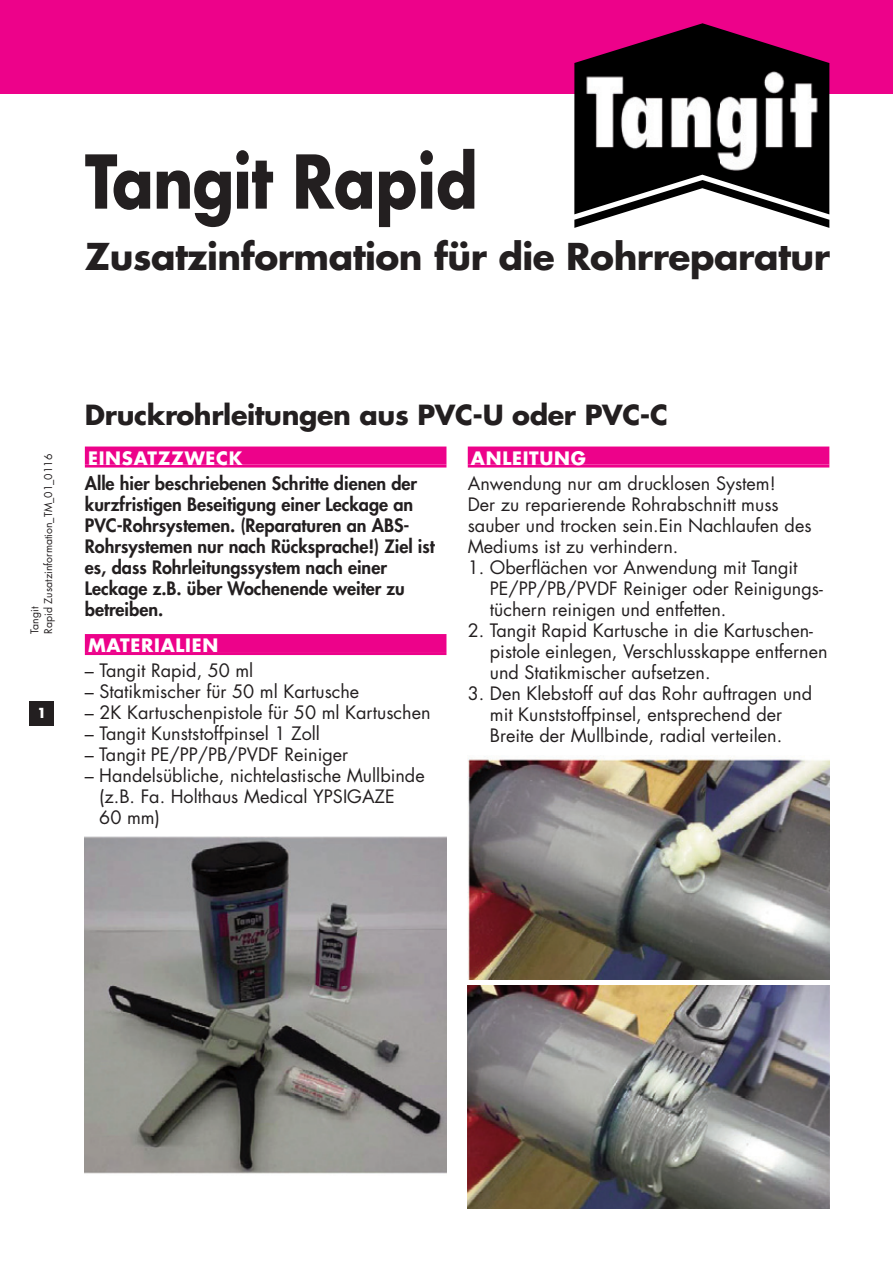
<style>
.page{position:relative;width:893px;height:1263px;background:#fff}
.page>*{position:absolute;margin:0;border:0;box-sizing:border-box;transform-origin:0 0}
.t1{font:700 72px "Futura";letter-spacing:-.015em;color:#231f20;scale:.85 1}
.t2{font:700 36px "Futura";letter-spacing:-.015em;color:#231f20}
.t3{font:700 27px "Futura";letter-spacing:-.015em;color:#231f20}
.t4{font:18px/21px "Futura";color:#231f20}
.t5{font:800 18px/21px "Futura";color:#231f20}
.t6{font:700 18px "Futura";letter-spacing:.04em;color:#fff}
.t7{font:700 13.5px "Futura";color:#fff}
.t8{font:10.5px/13.8px "Futura";color:#231f20}
</style>
<div class="page">
<div style="left:85px;top:447px;width:361px;height:18px;background:#ed028a"></div>
<hr style="left:85px;top:465px;width:361px;height:3px;background:#ed028a">
<div style="left:85px;top:634px;width:361px;height:18px;background:#ed028a"></div>
<hr style="left:85px;top:652px;width:361px;height:3px;background:#ed028a">
<div style="left:30px;top:702px;width:24px;height:24px;background:#231f20"></div>
<div style="left:468px;top:447px;width:361px;height:18px;background:#ed028a"></div>
<hr style="left:468px;top:465px;width:361px;height:3px;background:#ed028a">
<div style="left:0;top:0;width:892px;height:94px;background:#ed028a"></div>
<svg style="left:574px;top:23px;width:255px;height:157px;fill:#000"></svg>
<svg style="left:574px;top:180px;width:255px;height:48px"></svg>
<img style="left:585px;top:70px;width:235px;height:102px">
<img style="left:85px;top:836px;width:361px;height:338px">
<img style="left:468px;top:756px;width:361px;height:223px">
<img style="left:468px;top:986px;width:361px;height:223px">
<h1 class="t1" style="left:85px;top:149px;width:463px">Tangit Rapid</h1>
<h2 class="t2" style="left:85px;top:240px;width:746px">Zusatzinformation für die Rohrreparatur</h2>
<p class="t8" style="left:29px;top:634px;width:181px;rotate:-90deg">Tangit<br>Rapid Zusatzinformation_TM_01_0116</p>
<p class="t7" style="left:37px;top:706px;width:11px">1</p>
<h3 class="t3" style="left:85px;top:402px;width:584px">Druckrohrleitungen aus PVC-U oder PVC-C</h3>
<p class="t6" style="left:88px;top:450px;width:156px">EINSATZZWECK</p>
<p class="t5" style="left:85px;top:474px;width:351px">Alle hier beschriebenen Schritte dienen der kurzfristigen Beseitigung einer Leckage an PVC-Rohrsystemen. (Reparaturen an ABS-Rohrsystemen nur nach Rücksprache!) Ziel ist es, dass Rohrleitungssystem nach einer Leckage z.B. über Wochenende weiter zu betreiben.</p>
<p class="t6" style="left:88px;top:637px;width:132px">MATERIALIEN</p>
<p class="t4" style="left:85px;top:662px;width:170px">– Tangit Rapid, 50 ml</p>
<p class="t4" style="left:85px;top:683px;width:276px">– Statikmischer für 50 ml Kartusche</p>
<p class="t4" style="left:85px;top:704px;width:347px">– 2K Kartuschenpistole für 50 ml Kartuschen</p>
<p class="t4" style="left:85px;top:725px;width:236px">– Tangit Kunststoffpinsel 1 Zoll</p>
<p class="t4" style="left:85px;top:746px;width:265px">– Tangit PE/PP/PB/PVDF Reiniger</p>
<p class="t4" style="left:99px;top:767px;width:327px;text-indent:-14px">– Handelsübliche, nichtelastische Mullbinde (z.B. Fa. Holthaus Medical YPSIGAZE<br>60 mm)</p>
<p class="t6" style="left:471px;top:450px;width:117px">ANLEITUNG</p>
<p class="t4" style="left:468px;top:474px;width:345px">Anwendung nur am drucklosen System!<br>Der zu reparierende Rohrabschnitt muss sauber und trocken sein.Ein Nachlaufen des Mediums ist zu verhindern.</p>
<p class="t4" style="left:490px;top:558px;width:334px;text-indent:-22px">1. Oberflächen vor Anwendung mit Tangit<br>PE/PP/PB/PVDF Reiniger oder Reinigungs&shy;tüchern reinigen und entfetten.</p>
<p class="t4" style="left:490px;top:621px;width:339px;text-indent:-22px">2. Tangit Rapid Kartusche in die Kartuschen&shy;pistole einlegen, Verschlusskappe entfernen und Statikmischer aufsetzen.</p>
<p class="t4" style="left:468px;top:684px;width:346px;text-align:center">3. Den Klebstoff auf das Rohr auftragen und mit Kunststoffpinsel, entsprechend der<br>Breite der Mullbinde, radial verteilen.</p>
</div>
